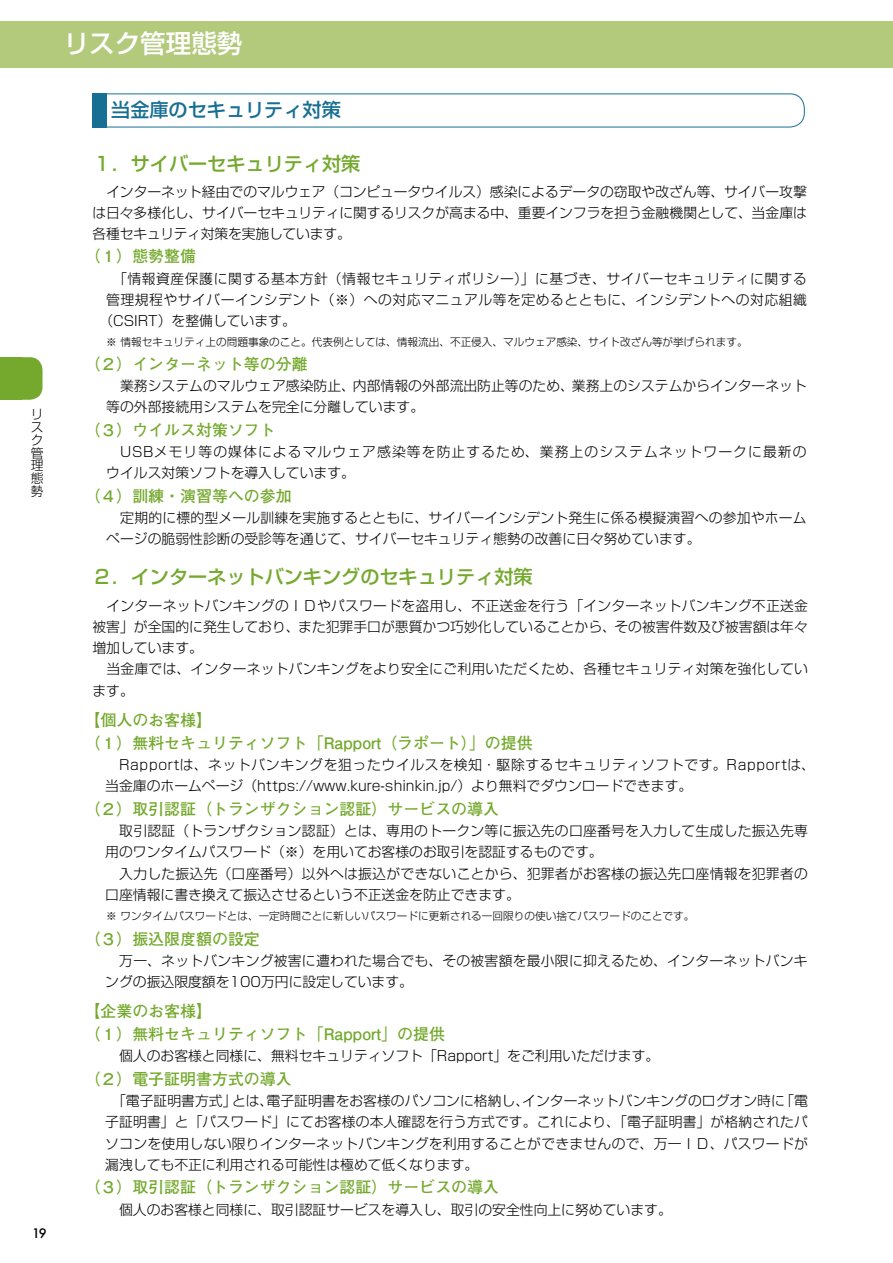
<style>
.page{position:relative;width:893px;height:1263px;background:#fff}
.page>*{position:absolute;margin:0;border:0;box-sizing:border-box;transform-origin:0 0}
.t1{font:500 25.5px "Shin Go Pro";color:#fff}
.t2{font:500 19.2px "Shin Go Pro";color:#74a92d}
.t3{font:500 19.2px "Shin Go Pro";color:#176f94}
.t4{font:700 15.9px/23.4px "Futo Go B101 Pro";color:#74a92d}
.t5{font:300 13.8px/21.3px "Shin Go Pro";letter-spacing:.015em;color:#000}
.t6{font:300 13.8px/21.3px "Shin Go Pro";letter-spacing:.045em;color:#000}
.t7{font:300 13.8px/21.3px "Shin Go Pro";letter-spacing:.075em;color:#000}
.t8{font:300 13.8px "Shin Go Pro";letter-spacing:.04em;color:#000}
.t9{font:300 13.8px "Shin Go Pro";letter-spacing:.035em;color:#000}
.t10{font:300 12.75px/12.8px "Shin Go Pro";color:#000}
.t11{font:500 12.75px "Futura";color:#000}
.t12{font:300 10.65px "Shin Go Pro";color:#000}
</style>
<div class="page">
<div style="left:0;top:21px;width:893px;height:47px;background:#b3ca7d"></div>
<div style="left:92px;top:93px;width:713px;height:34px;border:1px solid #176f94;border-radius:14px"></div>
<div style="left:92px;top:93px;width:15px;height:34px;background:#176f94"></div>
<svg style="left:21px;top:357px;width:22px;height:43px"></svg>
<div style="left:0;top:357px;width:21px;height:43px;background:#74a92d"></div>
<p class="t10" style="left:31px;top:407px;width:14px">リスク管理態勢</p>
<p class="t11" style="left:32px;top:1225px;width:16px">19</p>
<h1 class="t1" style="left:64px;top:23px;width:180px">リスク管理態勢</h1>
<h2 class="t3" style="left:111px;top:94px;width:231px">当金庫のセキュリティ対策</h2>
<h2 class="t2" style="left:92px;top:148px;width:269px">１．サイバーセキュリティ対策</h2>
<p class="t5" style="left:92px;top:179px;width:716px;text-align:justify">　インターネット経由でのマルウェア（コンピュータウイルス）感染によるデータの窃取や改ざん等、サイバー攻撃は日々多様化し、サイバーセキュリティに関するリスクが高まる中、重要インフラを担う金融機関として、当金庫は各種セキュリティ対策を実施しています。</p>
<p class="t4" style="left:85px;top:243px;width:113px">（１）態勢整備</p>
<p class="t8" style="left:106px;top:267px;width:702px">　「情報資産保護に関する基本方針（情報セキュリティポリシー）」に基づき、サイバーセキュリティに関する</p>
<p class="t9" style="left:106px;top:288px;width:702px">管理規程やサイバーインシデント（※）への対応マニュアル等を定めるとともに、インシデントへの対応組織</p>
<p class="t5" style="left:99px;top:309px;width:198px">（CSIRT）を整備しています。</p>
<p class="t12" style="left:106px;top:334px;width:643px">※ 情報セキュリティ上の問題事象のこと。代表例としては、情報流出、不正侵入、マルウェア感染、サイト改ざん等が挙げられます。</p>
<p class="t4" style="left:85px;top:350px;width:225px">（２）インターネット等の分離</p>
<p class="t5" style="left:106px;top:373px;width:702px">　業務システムのマルウェア感染防止、内部情報の外部流出防止等のため、業務上のシステムからインターネット等の外部接続用システムを完全に分離しています。</p>
<p class="t4" style="left:85px;top:416px;width:193px">（３）ウイルス対策ソフト</p>
<p class="t7" style="left:106px;top:439px;width:702px">　USBメモリ等の媒体によるマルウェア感染等を防止するため、業務上のシステムネットワークに最新のウイルス対策ソフトを導入しています。</p>
<p class="t4" style="left:85px;top:482px;width:209px">（４）訓練・演習等への参加</p>
<p class="t5" style="left:106px;top:505px;width:702px">　定期的に標的型メール訓練を実施するとともに、サイバーインシデント発生に係る模擬演習への参加やホームページの脆弱性診断の受診等を通じて、サイバーセキュリティ態勢の改善に日々努めています。</p>
<h2 class="t2" style="left:92px;top:561px;width:442px">２．インターネットバンキングのセキュリティ対策</h2>
<p class="t5" style="left:92px;top:593px;width:717px;text-indent:14px">インターネットバンキングのＩＤやパスワードを盗用し、不正送金を行う「インターネットバンキング不正送金被害」が全国的に発生しており、また犯罪手口が悪質かつ巧妙化していることから、その被害件数及び被害額は年々増加しています。<br>　当金庫では、インターネットバンキングをより安全にご利用いただくため、各種セキュリティ対策を強化しています。</p>
<p class="t4" style="left:85px;top:706px;width:450px">【個人のお客様】<br>（１）無料セキュリティソフト「Rapport（ラポート）」の提供</p>
<p class="t6" style="left:105px;top:753px;width:711px">　Rapportは、ネットバンキングを狙ったウイルスを検知・駆除するセキュリティソフトです。Rapportは、当金庫のホームページ（https://www.kure-shinkin.jp/）より無料でダウンロードできます。</p>
<p class="t4" style="left:85px;top:795px;width:416px">（２）取引認証（トランザクション認証）サービスの導入</p>
<p class="t5" style="left:105px;top:818px;width:704px">　取引認証（トランザクション認証）とは、専用のトークン等に振込先の口座番号を入力して生成した振込先専用のワンタイムパスワード（※）を用いてお客様のお取引を認証するものです。<br>　入力した振込先（口座番号）以外へは振込ができないことから、犯罪者がお客様の振込先口座情報を犯罪者の口座情報に書き換えて振込させるという不正送金を防止できます。</p>
<p class="t12" style="left:106px;top:907px;width:590px">※ ワンタイムパスワードとは、一定時間ごとに新しいパスワードに更新される一回限りの使い捨てパスワードのことです。</p>
<p class="t4" style="left:85px;top:925px;width:177px">（３）振込限度額の設定</p>
<p class="t5" style="left:105px;top:948px;width:704px">　万一、ネットバンキング被害に遭われた場合でも、その被害額を最小限に抑えるため、インターネットバンキングの振込限度額を100万円に設定しています。</p>
<p class="t4" style="left:85px;top:997px;width:362px">【企業のお客様】<br>（１）無料セキュリティソフト「Rapport」の提供</p>
<p class="t5" style="left:105px;top:1044px;width:556px">　個人のお客様と同様に、無料セキュリティソフト「Rapport」をご利用いただけます。</p>
<p class="t4" style="left:85px;top:1065px;width:209px">（２）電子証明書方式の導入</p>
<p class="t5" style="left:105px;top:1088px;width:704px;text-align:justify">　「電子証明書方式」とは、電子証明書をお客様のパソコンに格納し、インターネットバンキングのログオン時に「電子証明書」と「パスワード」にてお客様の本人確認を行う方式です。これにより、「電子証明書」が格納されたパソコンを使用しない限りインターネットバンキングを利用することができませんので、万一ＩＤ、パスワードが漏洩しても不正に利用される可能性は極めて低くなります。</p>
<p class="t4" style="left:85px;top:1173px;width:416px">（３）取引認証（トランザクション認証）サービスの導入</p>
<p class="t5" style="left:105px;top:1197px;width:568px">　個人のお客様と同様に、取引認証サービスを導入し、取引の安全性向上に努めています。</p>
</div>
